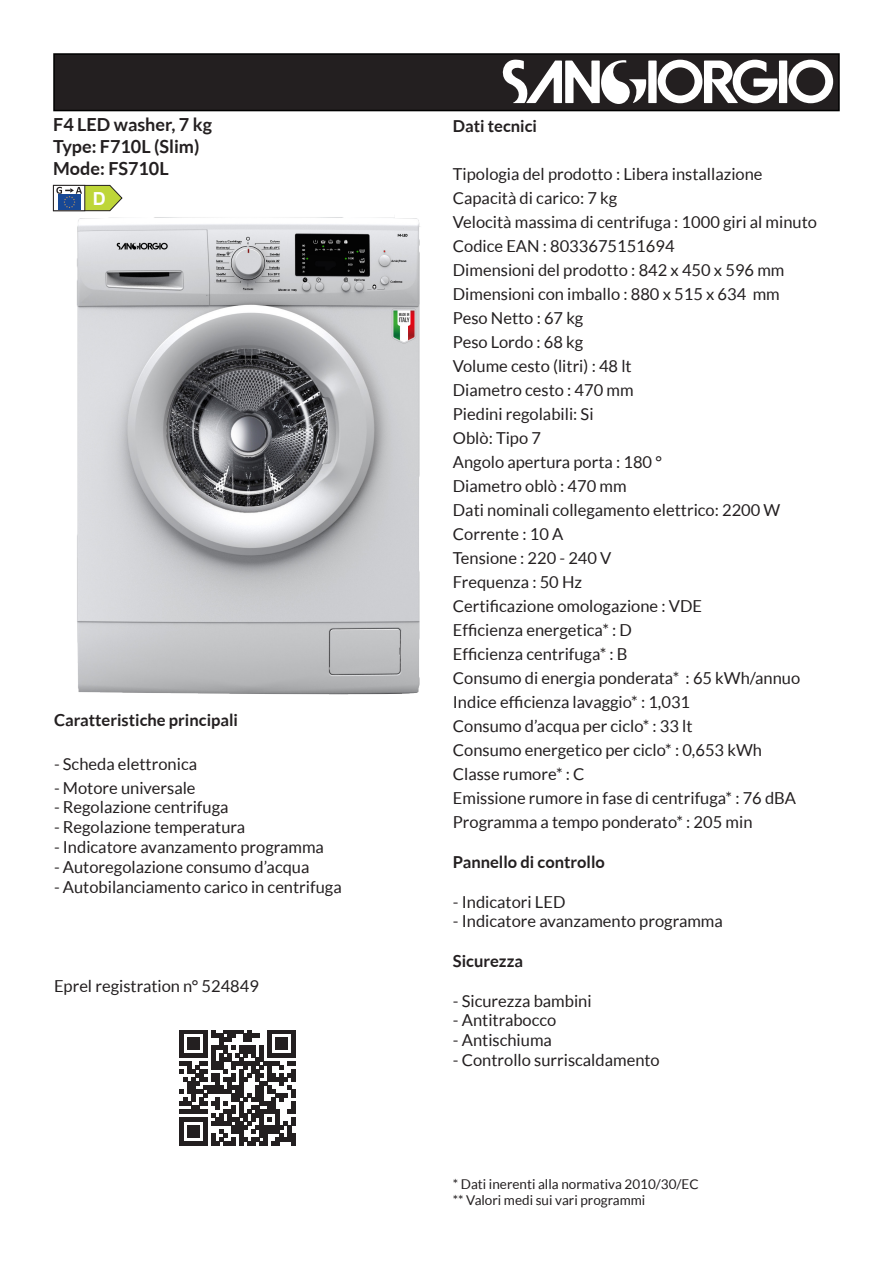
<style>
.page{position:relative;width:893px;height:1263px;background:#fff}
.page>*{position:absolute;margin:0;border:0;box-sizing:border-box;transform-origin:0 0}
.t1{font:700 18px "Lato";color:#231f20}
.t2{font:700 18px "Arial";color:#fff}
.t3{font:16.5px "Lato";color:#231f20}
.t4{font:700 16.5px "Lato";color:#231f20}
.t5{font:13.5px "Lato";color:#231f20}
</style>
<div class="page">
<img style="left:54px;top:211px;width:366px;height:484px">
<div style="left:54px;top:54px;width:785px;height:57px;background:#231f20"></div>
<div style="left:53px;top:53px;width:787px;height:58px;border:2px solid #000"></div>
<svg style="left:502px;top:59px;width:331px;height:45px"></svg>
<svg style="left:53px;top:185px;width:69px;height:26px"></svg>
<img style="left:59px;top:195px;width:22px;height:14px">
<svg style="left:180px;top:1030px;width:115px;height:115px"></svg>
<p class="t1" style="left:53px;top:115px;width:160px">F4 LED washer, 7 kg</p>
<p class="t1" style="left:53px;top:136px;width:148px">Type: F710L (Slim)</p>
<p class="t1" style="left:53px;top:158px;width:117px">Mode: FS710L</p>
<p class="t2" style="left:93px;top:187px;width:14px">D</p>
<p class="t4" style="left:54px;top:710px;width:186px">Caratteristiche principali</p>
<p class="t3" style="left:54px;top:754px;width:145px">- Scheda elettronica</p>
<p class="t3" style="left:54px;top:778px;width:143px">- Motore universale</p>
<p class="t3" style="left:54px;top:798px;width:176px">- Regolazione centrifuga</p>
<p class="t3" style="left:54px;top:818px;width:193px">- Regolazione temperatura</p>
<p class="t3" style="left:54px;top:838px;width:271px">- Indicatore avanzamento programma</p>
<p class="t3" style="left:54px;top:858px;width:257px">- Autoregolazione consumo d’acqua</p>
<p class="t3" style="left:54px;top:877px;width:289px">- Autobilanciamento carico in centrifuga</p>
<p class="t3" style="left:54px;top:976px;width:207px">Eprel registration n° 524849</p>
<p class="t4" style="left:453px;top:117px;width:86px">Dati tecnici</p>
<p class="t3" style="left:453px;top:165px;width:311px">Tipologia del prodotto : Libera installazione</p>
<p class="t3" style="left:453px;top:189px;width:166px">Capacità di carico: 7 kg</p>
<p class="t3" style="left:453px;top:213px;width:366px">Velocità massima di centrifuga : 1000 giri al minuto</p>
<p class="t3" style="left:453px;top:237px;width:223px">Codice EAN : 8033675151694</p>
<p class="t3" style="left:453px;top:261px;width:333px">Dimensioni del prodotto : 842 x 450 x 596 mm</p>
<p class="t3" style="left:453px;top:285px;width:328px">Dimensioni con imballo : 880 x 515 x 634 mm</p>
<p class="t3" style="left:453px;top:309px;width:132px">Peso Netto : 67 kg</p>
<p class="t3" style="left:453px;top:333px;width:132px">Peso Lordo : 68 kg</p>
<p class="t3" style="left:453px;top:357px;width:180px">Volume cesto (litri) : 48 lt</p>
<p class="t3" style="left:453px;top:381px;width:182px">Diametro cesto : 470 mm</p>
<p class="t3" style="left:453px;top:405px;width:142px">Piedini regolabili: Si</p>
<p class="t3" style="left:453px;top:429px;width:90px">Oblò: Tipo 7</p>
<p class="t3" style="left:453px;top:453px;width:210px">Angolo apertura porta : 180 °</p>
<p class="t3" style="left:453px;top:477px;width:175px">Diametro oblò : 470 mm</p>
<p class="t3" style="left:453px;top:501px;width:329px">Dati nominali collegamento elettrico: 2200 W</p>
<p class="t3" style="left:453px;top:525px;width:112px">Corrente : 10 A</p>
<p class="t3" style="left:453px;top:549px;width:160px">Tensione : 220 - 240 V</p>
<p class="t3" style="left:453px;top:573px;width:131px">Frequenza : 50 Hz</p>
<p class="t3" style="left:453px;top:597px;width:251px">Certificazione omologazione : VDE</p>
<p class="t3" style="left:453px;top:621px;width:181px">Efficienza energetica* : D</p>
<p class="t3" style="left:453px;top:645px;width:176px">Efficienza centrifuga* : B</p>
<p class="t3" style="left:453px;top:669px;width:349px">Consumo di energia ponderata* : 65 kWh/annuo</p>
<p class="t3" style="left:453px;top:693px;width:239px">Indice efficienza lavaggio* : 1,031</p>
<p class="t3" style="left:453px;top:717px;width:241px">Consumo d’acqua per ciclo* : 33 lt</p>
<p class="t3" style="left:453px;top:741px;width:311px">Consumo energetico per ciclo* : 0,653 kWh</p>
<p class="t3" style="left:453px;top:765px;width:133px">Classe rumore* : C</p>
<p class="t3" style="left:453px;top:789px;width:345px">Emissione rumore in fase di centrifuga* : 76 dBA</p>
<p class="t3" style="left:453px;top:813px;width:301px">Programma a tempo ponderato* : 205 min</p>
<p class="t4" style="left:453px;top:852px;width:154px">Pannello di controllo</p>
<p class="t3" style="left:453px;top:892px;width:114px">- Indicatori LED</p>
<p class="t3" style="left:453px;top:912px;width:271px">- Indicatore avanzamento programma</p>
<p class="t4" style="left:453px;top:951px;width:72px">Sicurezza</p>
<p class="t3" style="left:453px;top:991px;width:140px">- Sicurezza bambini</p>
<p class="t3" style="left:453px;top:1011px;width:105px">- Antitrabocco</p>
<p class="t3" style="left:453px;top:1031px;width:101px">- Antischiuma</p>
<p class="t3" style="left:453px;top:1051px;width:208px">- Controllo surriscaldamento</p>
<p class="t5" style="left:453px;top:1177px;width:247px">* Dati inerenti alla normativa 2010/30/EC</p>
<p class="t5" style="left:453px;top:1193px;width:194px">** Valori medi sui vari programmi</p>
</div>
